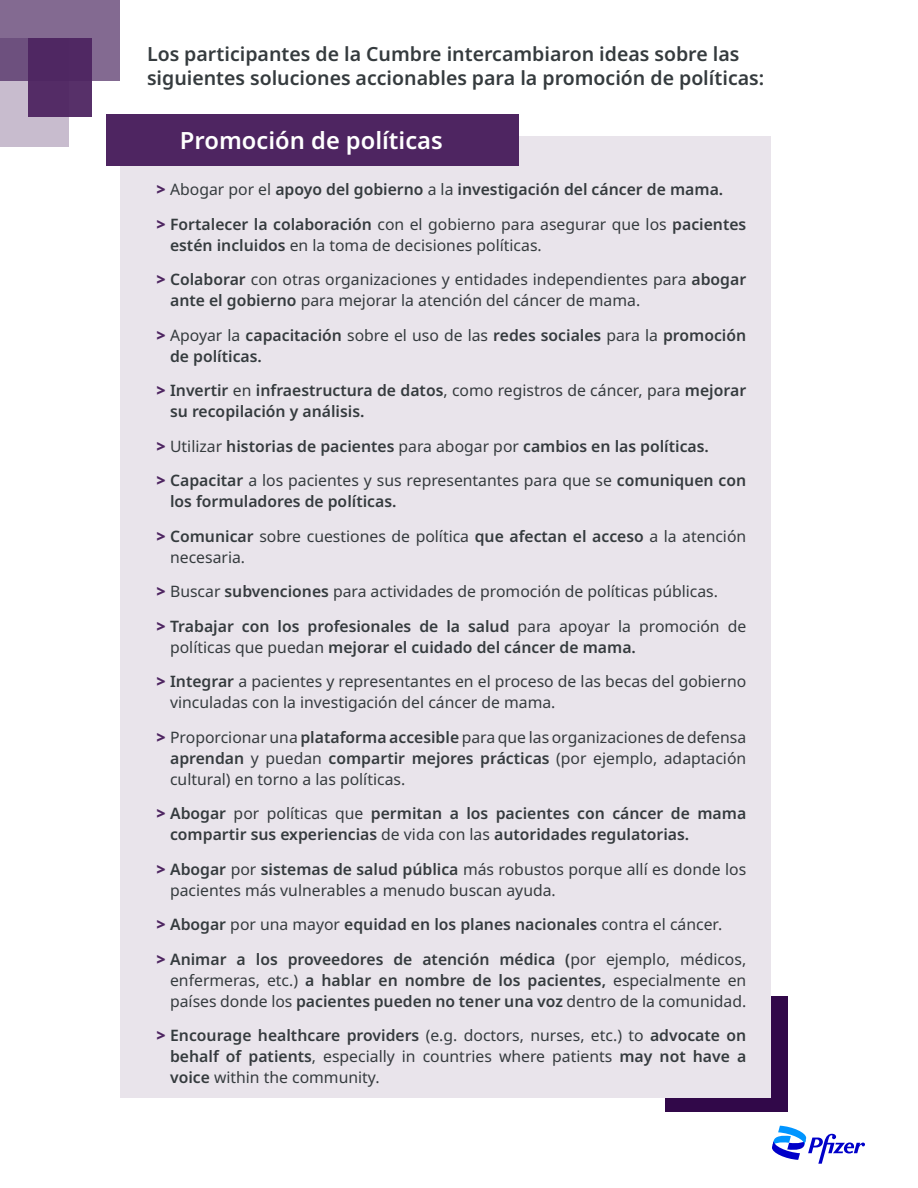
<style>
.page{position:relative;width:918px;height:1188px;background:#fff}
.page>*{position:absolute;margin:0;border:0;box-sizing:border-box;transform-origin:0 0}
.headline{font:600 23.7px "Noto Sans";color:#fff}
.body{font:600 19.5px/24px "Noto Sans";color:#353b3e}
.t1{font:15.75px/21px "Noto Sans";color:#353b3e}
.t2{font:600 15.75px/21px "Noto Sans";color:#353b3e}
.s1{font-weight:900;color:#4e2561}
.s2{font-weight:400}
.s3{font-weight:600}
</style>
<div class="page">
<div style="left:0;top:38px;width:68px;height:109px;background:#c8bcce"></div>
<svg style="left:0;top:0;width:120px;height:81px;background:#7f658d"></svg>
<div style="left:28px;top:38px;width:64px;height:79px;background:#4e2561"></div>
<svg style="left:773px;top:1126px;width:92px;height:38px"></svg>
<div style="left:665px;top:996px;width:123px;height:116px;background:#310849"></div>
<div style="left:120px;top:136px;width:651px;height:961px;background:#e9e4eb"></div>
<div style="left:106px;top:114px;width:413px;height:52px;background:#4e2561"></div>
<p class="body" style="left:147px;top:42px;width:619px">Los participantes de la Cumbre intercambiaron ideas sobre las siguientes soluciones accionables para la promoción de políticas:</p>
<p class="headline" style="left:180px;top:123px;width:264px">Promoción de políticas</p>
<p class="t2" style="left:157px;top:179px;width:568px"><span class="s1">&gt;</span> <span class="s2">Abogar por el</span> apoyo del gobierno <span class="s2">a la</span> investigación del cáncer de mama.</p>
<p class="t1" style="left:170px;top:214px;width:578px;text-indent:-14px"><span class="s1">&gt;</span> <span class="s3">Fortalecer la colaboración</span> con el gobierno para asegurar que los <span class="s3">pacientes estén incluidos</span> en la toma de decisiones políticas.</p>
<p class="t1" style="left:170px;top:269px;width:578px;text-indent:-14px"><span class="s1">&gt;</span> <span class="s3">Colaborar</span> con otras organizaciones y entidades independientes para <span class="s3">abogar ante el gobierno</span> para mejorar la atención del cáncer de mama.</p>
<p class="t2" style="left:170px;top:325px;width:578px;text-indent:-14px"><span class="s1">&gt;</span> <span class="s2">Apoyar la</span> capacitación <span class="s2">sobre el uso de las</span> redes sociales <span class="s2">para la</span> promoción de políticas.</p>
<p class="t2" style="left:170px;top:380px;width:578px;text-indent:-14px"><span class="s1">&gt;</span> Invertir <span class="s2">en</span> infraestructura de datos<span class="s2">, como registros de cáncer, para</span> mejorar su recopilación y análisis.</p>
<p class="t2" style="left:157px;top:436px;width:554px"><span class="s1">&gt;</span> <span class="s2">Utilizar</span> historias de pacientes <span class="s2">para abogar por</span> cambios en las políticas.</p>
<p class="t2" style="left:170px;top:470px;width:578px;text-indent:-14px"><span class="s1">&gt;</span> Capacitar <span class="s2">a los pacientes y sus representantes para que se</span> comuniquen con los formuladores de políticas.</p>
<p class="t1" style="left:170px;top:526px;width:578px;text-indent:-14px"><span class="s1">&gt;</span> <span class="s3">Comunicar</span> sobre cuestiones de política <span class="s3">que afectan el acceso</span> a la atención necesaria.</p>
<p class="t1" style="left:157px;top:581px;width:563px"><span class="s1">&gt;</span> Buscar <span class="s3">subvenciones</span> para actividades de promoción de políticas públicas.</p>
<p class="t2" style="left:170px;top:616px;width:578px;text-indent:-14px"><span class="s1">&gt;</span> Trabajar con los profesionales de la salud <span class="s2">para apoyar la promoción de políticas que puedan</span> mejorar el cuidado del cáncer de mama.</p>
<p class="t1" style="left:170px;top:671px;width:578px;text-indent:-14px"><span class="s1">&gt;</span> <span class="s3">Integrar</span> a pacientes y representantes en el proceso de las becas del gobierno vinculadas con la investigación del cáncer de mama.</p>
<p class="t1" style="left:170px;top:727px;width:578px;text-align:justify;text-indent:-14px"><span class="s1">&gt;</span> Proporcionar una <span class="s3">plataforma accesible</span> para que las organizaciones de defensa <span class="s3">aprendan</span> y puedan <span class="s3">compartir mejores prácticas</span> (por ejemplo, adaptación cultural) en torno a las políticas.</p>
<p class="t2" style="left:170px;top:803px;width:578px;text-indent:-14px"><span class="s1">&gt;</span> Abogar <span class="s2">por políticas que</span> permitan a los pacientes con cáncer de mama compartir sus experiencias <span class="s2">de vida con las</span> autoridades regulatorias.</p>
<p class="t1" style="left:170px;top:859px;width:578px;text-indent:-14px"><span class="s1">&gt;</span> <span class="s3">Abogar</span> por <span class="s3">sistemas de salud pública</span> más robustos porque allí es donde los pacientes más vulnerables a menudo buscan ayuda.</p>
<p class="t2" style="left:157px;top:914px;width:567px"><span class="s1">&gt;</span> Abogar <span class="s2">por una mayor</span> equidad en los planes nacionales <span class="s2">contra el cáncer.</span></p>
<p class="t2" style="left:170px;top:949px;width:578px;text-align:justify;text-indent:-14px"><span class="s1">&gt;</span> Animar a los proveedores de atención médica (<span class="s2">por ejemplo, médicos, enfermeras, etc.)</span> a hablar en nombre de los pacientes, <span class="s2">especialmente en países donde los</span> pacientes pueden no tener una voz <span class="s2">dentro de la comunidad.</span></p>
<p class="t1" style="left:170px;top:1025px;width:578px;text-align:justify;text-indent:-14px"><span class="s1">&gt;</span> <span class="s3">Encourage healthcare providers</span> (e.g. doctors, nurses, etc.) to <span class="s3">advocate on behalf of patients</span>, especially in countries where patients <span class="s3">may not have a voice</span> within the community.</p>
</div>
